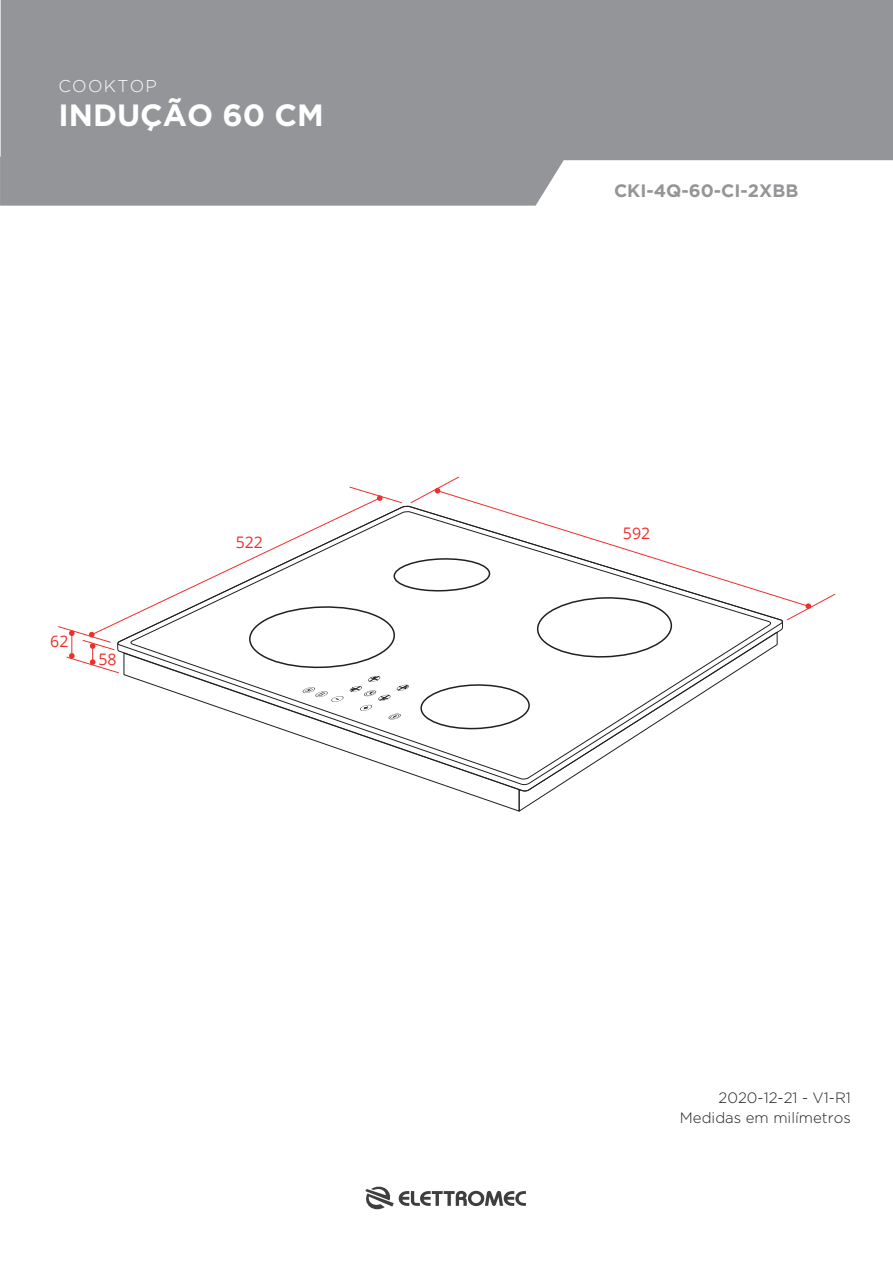
<style>
.page{position:relative;width:893px;height:1263px;background:#fff}
.page>*{position:absolute;margin:0;border:0;box-sizing:border-box;transform-origin:0 0}
.t1{font:700 30.75px "Gotham";color:#fff}
.t2{font:700 18px "Gotham";color:#939598}
.t3{font:300 17.1px "Gotham";letter-spacing:.075em;color:#fff}
.t4{font:15.9px "Open Sans";color:#ee2f2d}
.t5{font:300 15px/19.8px "Gotham";color:#231f20;text-align:right}
</style>
<div class="page">
<svg style="left:0;top:0;width:893px;height:206px;background:#9c9ea0"></svg>
<svg style="left:365px;top:1186px;width:161px;height:24px"></svg>
<svg style="left:254px;top:720px;width:264px;height:92px"></svg>
<svg style="left:518px;top:720px;width:143px;height:92px"></svg>
<svg style="left:58px;top:476px;width:778px;height:244px"></svg>
<p class="t3" style="left:58px;top:77px;width:100px">COOKTOP</p>
<h1 class="t1" style="left:58px;top:98px;width:267px">INDUÇÃO 60 CM</h1>
<p class="t4" style="left:50px;top:630px;width:20px">62</p>
<p class="t4" style="left:98px;top:648px;width:20px">58</p>
<p class="t4" style="left:236px;top:532px;width:29px">522</p>
<p class="t2" style="left:614px;top:180px;width:186px">CKI-4Q-60-CI-2XBB</p>
<p class="t4" style="left:623px;top:522px;width:29px">592</p>
<p class="t5" style="left:680px;top:1088px;width:172px">2020-12-21 - V1-R1<br>Medidas em milímetros</p>
</div>
